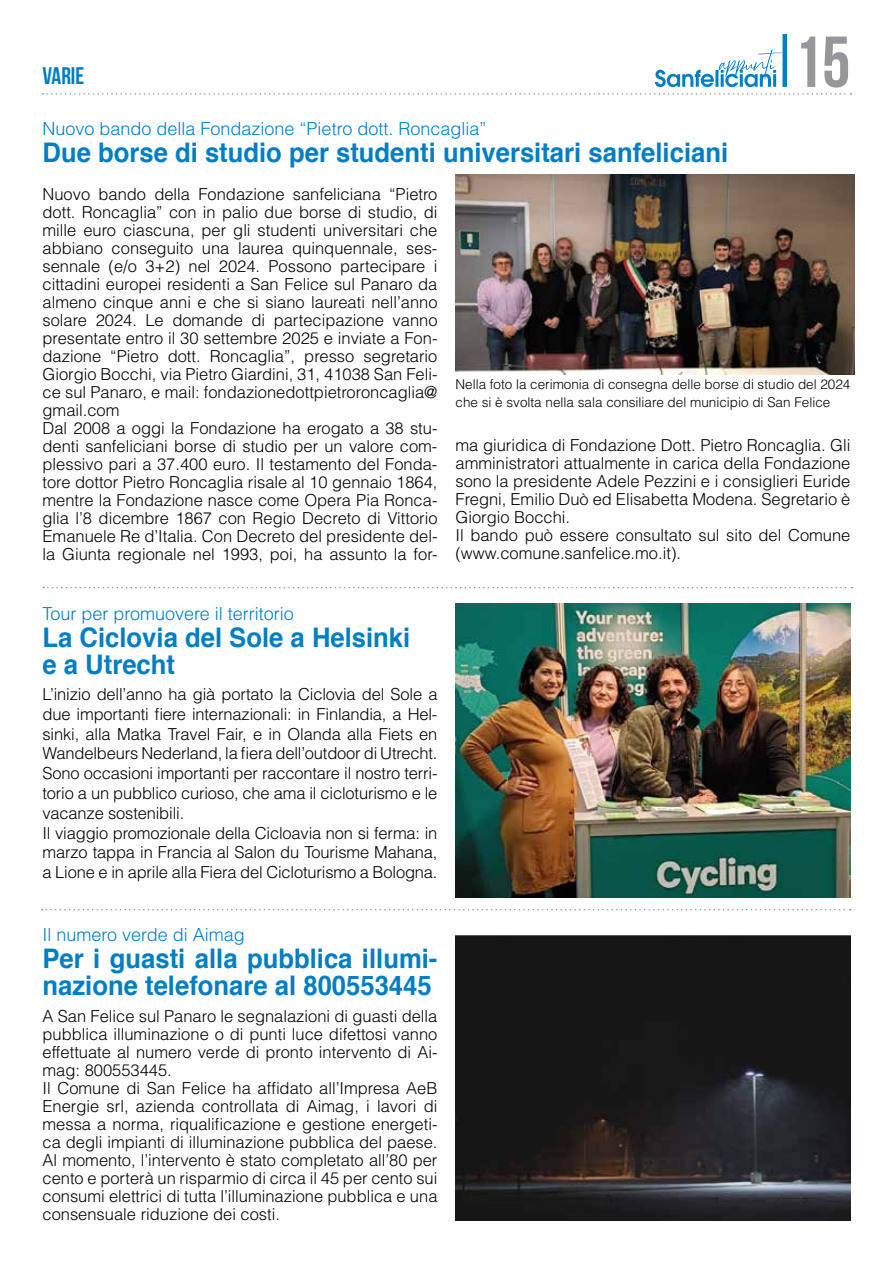
<style>
.page{position:relative;width:893px;height:1263px;background:#fff}
.page>*{position:absolute;margin:0;border:0;box-sizing:border-box;transform-origin:0 0}
.t1{font:72px "Bebas Neue";color:#95979a}
.t2{font:700 27px/27px "Helvetica";color:#007ec3;scale:.95 1}
.t3{font:24px "Bebas Neue";color:#007ec3}
.t4{font:300 18px "Helvetica";color:#007ec3}
.t5{font:300 16.5px/18px "Helvetica";color:#000}
.t6{font:300 13.5px/18px "Helvetica";color:#000}
</style>
<div class="page">
<div style="left:782px;top:34px;width:5px;height:53px;background:#007ec3"></div>
<svg style="left:655px;top:49px;width:128px;height:38px"></svg>
<svg style="left:43px;top:93px;width:808px;height:2px"></svg>
<img style="left:455px;top:174px;width:399px;height:200px">
<img style="left:455px;top:604px;width:395px;height:293px">
<img style="left:456px;top:935px;width:394px;height:285px">
<svg style="left:43px;top:587px;width:809px;height:1px"></svg>
<svg style="left:42px;top:909px;width:809px;height:1px"></svg>
<h3 class="t3" style="left:43px;top:62px;width:43px">VARIE</h3>
<p class="t4" style="left:43px;top:117px;width:445px">Nuovo bando della Fondazione “Pietro dott. Roncaglia”</p>
<h2 class="t2" style="left:43px;top:139px;width:723px">Due borse di studio per studenti universitari sanfeliciani</h2>
<h1 class="t1" style="left:793px;top:23px;width:59px">15</h1>
<p class="t5" style="left:43px;top:185px;width:396px">Nuovo bando della Fondazione sanfeliciana “Pietro dott. Roncaglia” con in palio due borse di studio, di mille euro ciascuna, per gli studenti universitari che abbiano conseguito una laurea quinquennale, ses&shy;sennale (e/o 3+2) nel 2024. Possono partecipare i cittadini europei residenti a San Felice sul Panaro da almeno cinque anni e che si siano laureati nell’anno solare 2024. Le domande di partecipazione vanno presentate entro il 30 settembre 2025 e inviate a Fon&shy;dazione “Pietro dott. Roncaglia”, presso segretario Giorgio Bocchi, via Pietro Giardini, 31, 41038 San Feli&shy;ce sul Panaro, e mail: fondazionedottpietroroncaglia@ gmail.com<br>Dal 2008 a oggi la Fondazione ha erogato a 38 stu&shy;denti sanfeliciani borse di studio per un valore com&shy;plessivo pari a 37.400 euro. Il testamento del Fonda&shy;tore dottor Pietro Roncaglia risale al 10 gennaio 1864, mentre la Fondazione nasce come Opera Pia Ronca&shy;glia l’8 dicembre 1867 con Regio Decreto di Vittorio Emanuele Re d’Italia. Con Decreto del presidente del&shy;la Giunta regionale nel 1993, poi, ha assunto la for-</p>
<p class="t4" style="left:43px;top:603px;width:253px">Tour per promuovere il territorio</p>
<h2 class="t2" style="left:43px;top:625px;width:389px">La Ciclovia del Sole a Helsinki e a Utrecht</h2>
<p class="t5" style="left:43px;top:684px;width:396px;line-height:19.8px">L’inizio dell’anno ha già portato la Ciclovia del Sole a due importanti fiere internazionali: in Finlandia, a Hel&shy;sinki, alla Matka Travel Fair, e in Olanda alla Fiets en Wandelbeurs Nederland, la fiera dell’outdoor di Utrecht.<br>Sono occasioni importanti per raccontare il nostro terri&shy;torio a un pubblico curioso, che ama il cicloturismo e le vacanze sostenibili.<br>Il viaggio promozionale della Cicloavia non si ferma: in marzo tappa in Francia al Salon du Tourisme Mahana, a Lione e in aprile alla Fiera del Cicloturismo a Bologna.</p>
<p class="t4" style="left:43px;top:923px;width:204px">Il numero verde di Aimag</p>
<h2 class="t2" style="left:43px;top:945px;width:417px">Per i guasti alla pubblica illumi&shy;nazione telefonare al 800553445</h2>
<p class="t5" style="left:43px;top:1007px;width:396px">A San Felice sul Panaro le segnalazioni di guasti della pubblica illuminazione o di punti luce difettosi vanno effettuate al numero verde di pronto intervento di Ai&shy;mag: 800553445.<br>Il Comune di San Felice ha affidato all’Impresa AeB Energie srl, azienda controllata di Aimag, i lavori di messa a norma, riqualificazione e gestione energeti&shy;ca degli impianti di illuminazione pubblica del paese.<br>Al momento, l’intervento è stato completato all’80 per cento e porterà un risparmio di circa il 45 per cento sui consumi elettrici di tutta l’illuminazione pubblica e una consensuale riduzione dei costi.</p>
<p class="t6" style="left:455px;top:375px;width:396px">Nella foto la cerimonia di consegna delle borse di studio del 2024 che si è svolta nella sala consiliare del municipio di San Felice</p>
<p class="t5" style="left:455px;top:436px;width:396px">ma giuridica di Fondazione Dott. Pietro Roncaglia. Gli amministratori attualmente in carica della Fondazione sono la presidente Adele Pezzini e i consiglieri Euride Fregni, Emilio Duò ed Elisabetta Modena. Segretario è Giorgio Bocchi.<br>Il bando può essere consultato sul sito del Comune (www.comune.sanfelice.mo.it).</p>
</div>
